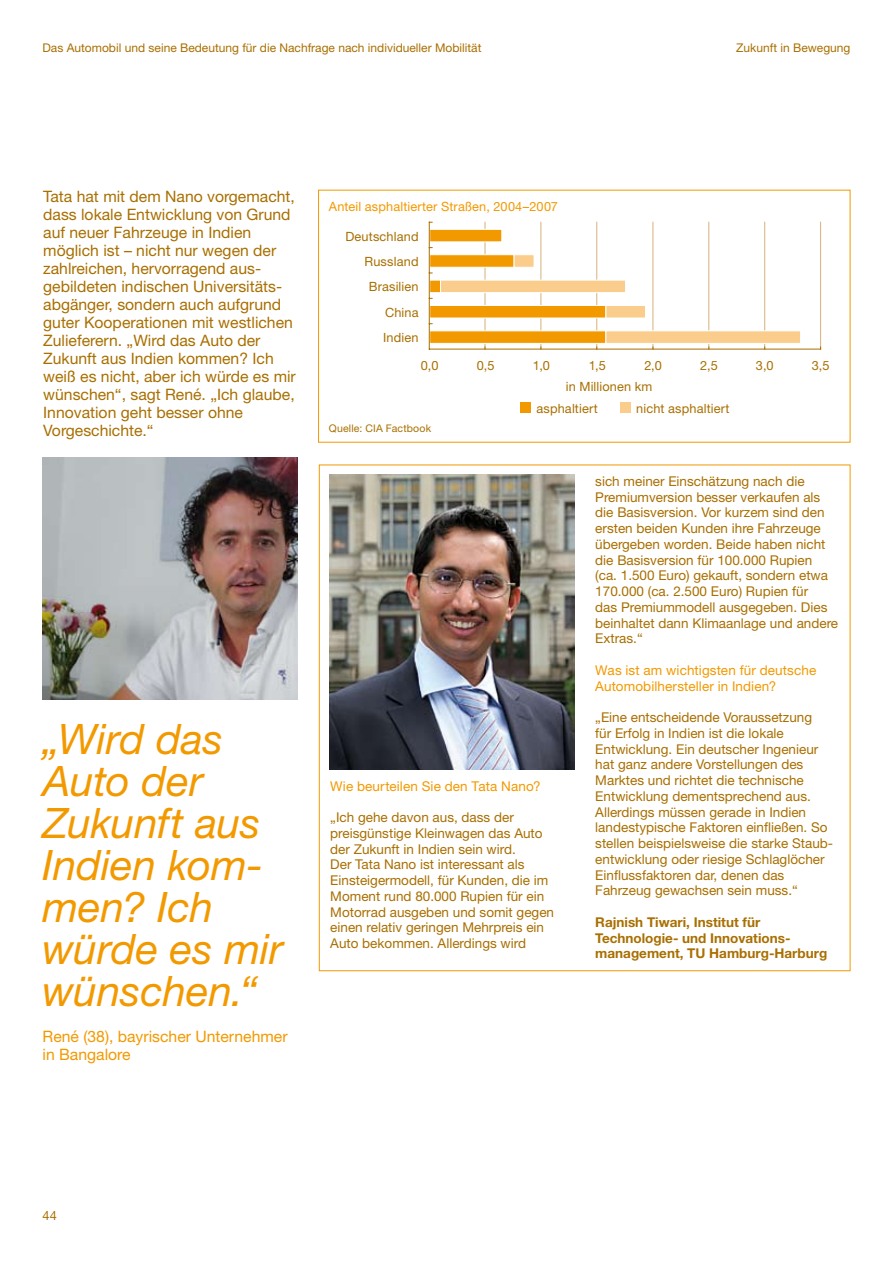
<style>
.page{position:relative;width:893px;height:1263px;background:#fff}
.page>*{position:absolute;margin:0;border:0;box-sizing:border-box;transform-origin:0 0}
.t1{font:italic 42px/42px "Helvetica Neue LT";letter-spacing:-.005em;color:#f39900}
.t2{font:15.75px/18px "Helvetica Neue LT";color:#a96f00}
.t3{font:15.75px/18px "Helvetica Neue LT";color:#f39900}
.t4{font:13.5px/15.8px "Helvetica Neue LT";color:#a96f00}
.t5{font:13.5px/15.8px "Helvetica Neue LT";letter-spacing:.01em;color:#f39900}
.t6{font:700 13.5px/15.8px "Helvetica Neue LT";color:#a96f00}
.t7{font:12.75px/25.3px "Helvetica Neue LT";letter-spacing:.01em;color:#a96f00;text-align:right}
.t8{font:12.75px "Helvetica Neue LT";letter-spacing:.015em;color:#f39900}
.t9{font:12px "Helvetica Neue LT";color:#a96f00}
.t10{font:10.5px "Helvetica Neue LT";letter-spacing:.015em;color:#a96f00}
</style>
<div class="page">
<div style="left:520px;top:403px;width:11px;height:10px;background:#f39900"></div>
<div style="left:620px;top:403px;width:11px;height:10px;background:#fbcd8c"></div>
<hr style="left:485px;top:222px;width:1px;height:127px;background:#d6b17a">
<hr style="left:540px;top:222px;width:1px;height:127px;background:#d6b17a">
<hr style="left:596px;top:222px;width:1px;height:127px;background:#d6b17a">
<hr style="left:653px;top:222px;width:1px;height:127px;background:#d6b17a">
<hr style="left:708px;top:222px;width:1px;height:127px;background:#d6b17a">
<hr style="left:764px;top:222px;width:1px;height:127px;background:#d6b17a">
<hr style="left:820px;top:222px;width:1px;height:127px;background:#d6b17a">
<div style="left:429px;top:330px;width:177px;height:14px;background:#f39900;border:1px solid #fff"></div>
<div style="left:429px;top:305px;width:177px;height:13px;background:#f39900;border:1px solid #fff"></div>
<div style="left:429px;top:280px;width:12px;height:13px;background:#f39900;border:1px solid #fff"></div>
<div style="left:429px;top:254px;width:85px;height:14px;background:#f39900;border:1px solid #fff"></div>
<div style="left:429px;top:229px;width:73px;height:13px;background:#f39900;border:1px solid #fff"></div>
<div style="left:605px;top:330px;width:196px;height:14px;background:#fbcd8c;border:1px solid #fff"></div>
<div style="left:605px;top:305px;width:41px;height:13px;background:#fbcd8c;border:1px solid #fff"></div>
<div style="left:440px;top:280px;width:186px;height:13px;background:#fbcd8c;border:1px solid #fff"></div>
<div style="left:514px;top:254px;width:20px;height:14px;background:#fbcd8c;border:1px solid #fff"></div>
<hr style="left:429px;top:222px;width:1px;height:127px;background:#a96f00">
<hr style="left:429px;top:349px;width:392px;height:1px;background:#a96f00">
<img style="left:43px;top:458px;width:255px;height:242px">
<img style="left:330px;top:475px;width:244px;height:294px">
<p class="t9" style="left:43px;top:41px;width:440px">Das Automobil und seine Bedeutung für die Nachfrage nach individueller Mobilität</p>
<p class="t9" style="left:736px;top:41px;width:116px">Zukunft in Bewegung</p>
<p class="t2" style="left:43px;top:187px;width:254px">Tata hat mit dem Nano vorgemacht, dass lokale Entwicklung von Grund auf neuer Fahrzeuge in Indien möglich ist – nicht nur wegen der zahlreichen, hervorragend aus&shy;gebildeten indischen Universitäts&shy;abgänger, sondern auch aufgrund guter Kooperationen mit westlichen<br>Zulieferern. „Wird das Auto der<br>Zukunft aus Indien kommen? Ich weiß es nicht, aber ich würde es mir wünschen“, sagt René. „Ich glaube,<br>Innovation geht besser ohne<br>Vorgeschichte.“</p>
<h1 class="t1" style="left:43px;top:717px;width:242px">„Wird das<br>Auto der<br>Zukunft aus<br>Indien kom&shy;men? Ich würde es mir wünschen.“</h1>
<p class="t3" style="left:43px;top:1027px;width:247px">René (38), bayrischer Unternehmer in Bangalore</p>
<p class="t8" style="left:329px;top:198px;width:231px">Anteil asphaltierter Straßen, 2004–2007</p>
<p class="t7" style="left:345px;top:223px;width:75px">Deutschland<br>Russland<br>Brasilien<br>China<br>Indien</p>
<p class="t7" style="left:421px;top:353px;width:19px">0,0</p>
<p class="t7" style="left:477px;top:353px;width:19px">0,5</p>
<p class="t7" style="left:533px;top:353px;width:19px">1,0</p>
<p class="t7" style="left:589px;top:353px;width:19px">1,5</p>
<p class="t7" style="left:644px;top:353px;width:19px">2,0</p>
<p class="t7" style="left:700px;top:353px;width:19px">2,5</p>
<p class="t7" style="left:756px;top:353px;width:19px">3,0</p>
<p class="t7" style="left:812px;top:353px;width:19px">3,5</p>
<p class="t7" style="left:566px;top:374px;width:88px">in Millionen km</p>
<p class="t10" style="left:329px;top:422px;width:104px">Quelle: CIA Factbook</p>
<p class="t7" style="left:536px;top:395px;width:63px">asphaltiert</p>
<p class="t7" style="left:636px;top:395px;width:95px">nicht asphaltiert</p>
<p class="t5" style="left:330px;top:778px;width:212px">Wie beurteilen Sie den Tata Nano?</p>
<p class="t4" style="left:330px;top:809px;width:225px">„Ich gehe davon aus, dass der preisgünstige Kleinwagen das Auto der Zukunft in Indien sein wird.<br>Der Tata Nano ist interessant als Einsteigermodell, für Kunden, die im Moment rund 80.000 Rupien für ein Motorrad ausgeben und somit gegen einen relativ geringen Mehrpreis ein Auto bekommen. Allerdings wird</p>
<p class="t4" style="left:595px;top:473px;width:244px">sich meiner Einschätzung nach die Premiumversion besser verkaufen als die Basisversion. Vor kurzem sind den ersten beiden Kunden ihre Fahrzeuge übergeben worden. Beide haben nicht die Basisversion für 100.000 Rupien<br>(ca. 1.500 Euro) gekauft, sondern etwa 170.000 (ca. 2.500 Euro) Rupien für<br>das Premiummodell ausgegeben. Dies beinhaltet dann Klimaanlage und andere Extras.“</p>
<p class="t5" style="left:595px;top:662px;width:223px">Was ist am wichtigsten für deutsche<br>Automobilhersteller in Indien?</p>
<p class="t4" style="left:595px;top:709px;width:238px">„Eine entscheidende Voraussetzung<br>für Erfolg in Indien ist die lokale Entwicklung. Ein deutscher Ingenieur hat ganz andere Vorstellungen des Marktes und richtet die technische Entwicklung dementsprechend aus.<br>Allerdings müssen gerade in Indien landestypische Faktoren einfließen. So stellen beispielsweise die starke Staub&shy;entwicklung oder riesige Schlaglöcher Einflussfaktoren dar, denen das Fahrzeug gewachsen sein muss.“</p>
<p class="t6" style="left:595px;top:914px;width:233px">Rajnish Tiwari, Institut für<br>Technologie- und Innovations&shy;management, TU Hamburg-Harburg</p>
<p class="t7" style="left:43px;top:1203px;width:16px">44</p>
</div>
